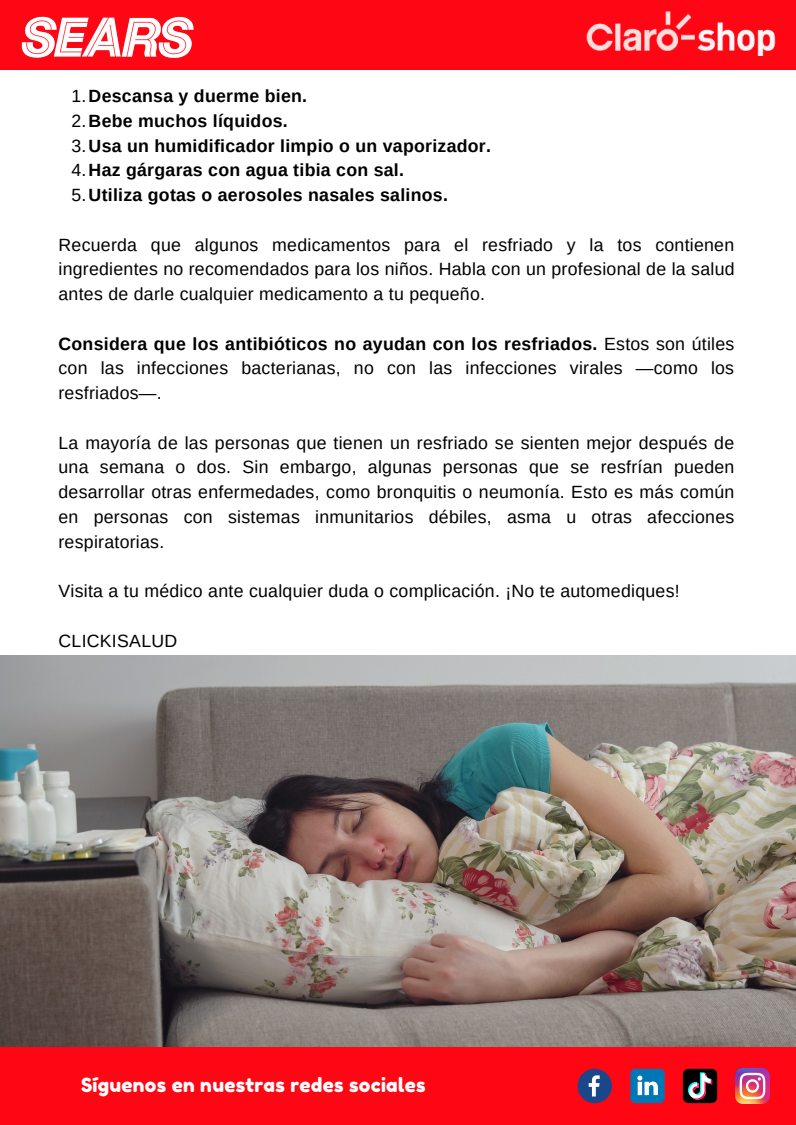
<style>
.page{position:relative;width:796px;height:1125px;background:#fff}
.page>*{position:absolute;margin:0;border:0;box-sizing:border-box;transform-origin:0 0}
.t1{font:19.35px "Fredoka One";letter-spacing:.015em;color:#fff}
.t2{font:17.7px/24.8px "Arimo";letter-spacing:.015em;color:#000;text-align:justify}
.t3{font:700 17.7px "Arimo";letter-spacing:.015em;color:#000}
.s1{font-weight:400}
.s2{font-weight:700}
</style>
<div class="page">
<div style="left:0;top:1046px;width:795px;height:79px;background:#ff0615"></div>
<svg style="left:577px;top:1069px;width:34px;height:34px"></svg>
<svg style="left:630px;top:1069px;width:34px;height:34px"></svg>
<svg style="left:682px;top:1069px;width:35px;height:34px"></svg>
<img style="left:735px;top:1069px;width:34px;height:34px">
<div style="left:0;top:0;width:795px;height:70px;background:#ff0615"></div>
<img style="left:21px;top:16px;width:173px;height:42px">
<img style="left:586px;top:11px;width:190px;height:44px">
<img style="left:0;top:655px;width:795px;height:391px">
<p class="t3" style="left:71px;top:86px;width:237px"><span class="s1">1.</span>Descansa y duerme bien.</p>
<p class="t3" style="left:71px;top:111px;width:218px"><span class="s1">2.</span>Bebe muchos líquidos.</p>
<p class="t3" style="left:71px;top:136px;width:421px"><span class="s1">3.</span>Usa un humidificador limpio o un vaporizador.</p>
<p class="t3" style="left:71px;top:160px;width:334px"><span class="s1">4.</span>Haz gárgaras con agua tibia con sal.</p>
<p class="t3" style="left:71px;top:185px;width:378px"><span class="s1">5.</span>Utiliza gotas o aerosoles nasales salinos.</p>
<p class="t2" style="left:58px;top:232px;width:677px">Recuerda que algunos medicamentos para el resfriado y la tos contienen ingredientes no recomendados para los niños. Habla con un profesional de la salud antes de darle cualquier medicamento a tu pequeño.</p>
<p class="t2" style="left:58px;top:331px;width:677px"><span class="s2">Considera que los antibióticos no ayudan con los resfriados.</span> Estos son útiles con las infecciones bacterianas, no con las infecciones virales —como los resfriados—.</p>
<p class="t2" style="left:58px;top:430px;width:677px">La mayoría de las personas que tienen un resfriado se sienten mejor después de una semana o dos. Sin embargo, algunas personas que se resfrían pueden desarrollar otras enfermedades, como bronquitis o neumonía. Esto es más común en personas con sistemas inmunitarios débiles, asma u otras afecciones respiratorias.</p>
<p class="t2" style="left:58px;top:579px;width:622px">Visita a tu médico ante cualquier duda o complicación. ¡No te automediques!</p>
<p class="t2" style="left:58px;top:628px;width:120px">CLICKISALUD</p>
<p class="t1" style="left:81px;top:1073px;width:346px">Síguenos en nuestras redes sociales</p>
</div>
